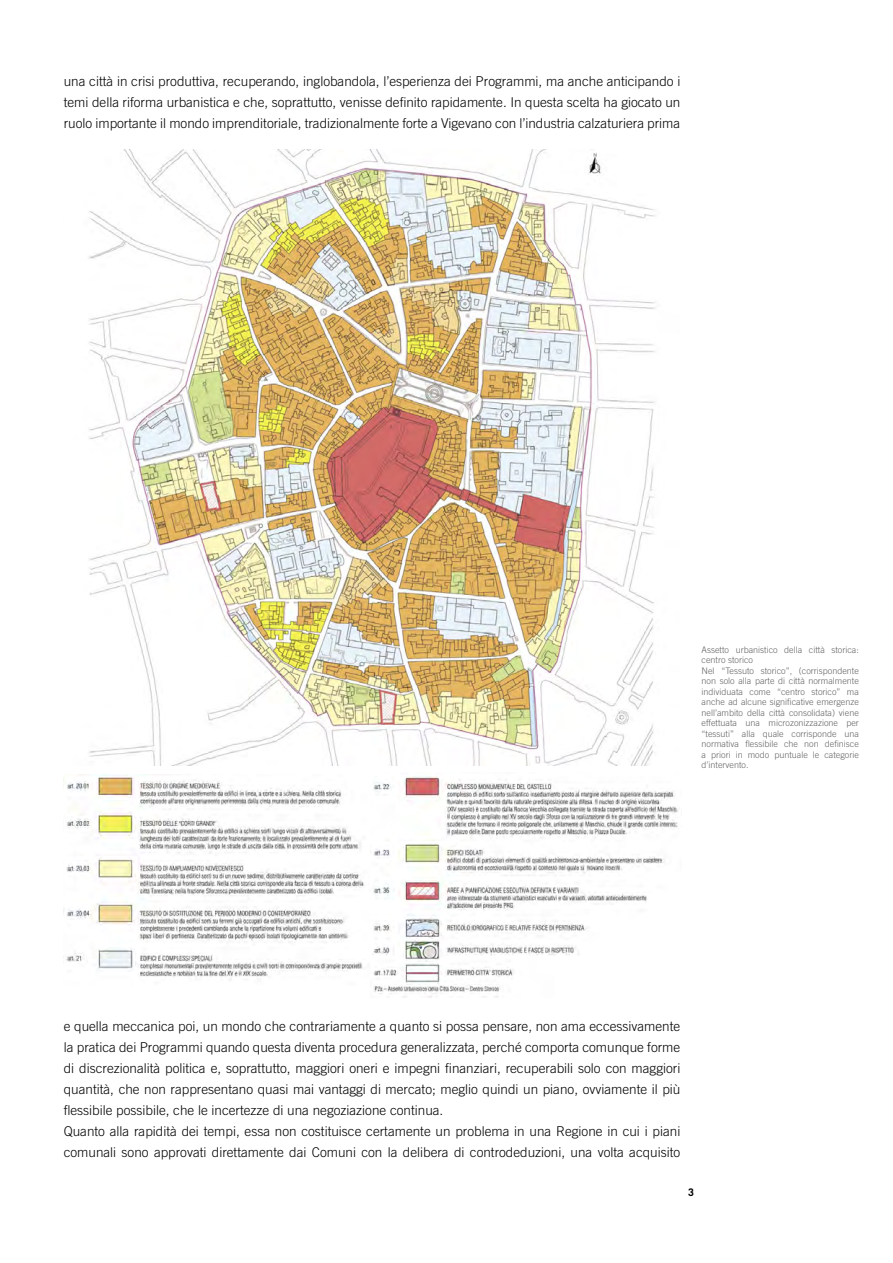
<style>
.page{position:relative;width:893px;height:1263px;background:#fff}
.page>*{position:absolute;margin:0;border:0;box-sizing:border-box;transform-origin:0 0}
.t1{font:300 13.5px/21px "Trade Gothic";color:#000;text-align:justify}
.t2{font:700 10.5px "Trade Gothic";color:#000}
.t3{font:300 9px/10.5px "Trade Gothic";color:#636363}
</style>
<div class="page">
<img style="left:88px;top:150px;width:567px;height:615px">
<img style="left:66px;top:774px;width:305px;height:207px">
<img style="left:373px;top:776px;width:305px;height:221px">
<p class="t1" style="left:64px;top:70px;width:618px">una città in crisi produttiva, recuperando, inglobandola, l’esperienza dei Programmi, ma anche anticipando i temi della riforma urbanistica e che, soprattutto, venisse definito rapidamente. In questa scelta ha giocato un ruolo importante il mondo imprenditoriale, tradizionalmente forte a Vigevano con l’industria calzaturiera prima</p>
<p class="t3" style="left:702px;top:644px;width:159px">Assetto urbanistico della città storica: centro storico<br>Nel “Tessuto storico”, (corrispondente non solo alla parte di città normalmente individuata come “centro storico” ma anche ad alcune significative emergenze nell’ambito della città consolidata) viene effettuata una microzonizzazione per “tessuti” alla quale corrisponde una normativa flessibile che non definisce a priori in modo puntuale le categorie d’intervento.</p>
<p class="t1" style="left:64px;top:1015px;width:618px;text-align:left">e quella meccanica poi, un mondo che contrariamente a quanto si possa pensare, non ama eccessivamente la pratica dei Programmi quando questa diventa procedura generalizzata, perché comporta comunque forme di discrezionalità politica e, soprattutto, maggiori oneri e impegni finanziari, recuperabili solo con maggiori quantità, che non rappresentano quasi mai vantaggi di mercato; meglio quindi un piano, ovviamente il più flessibile possibile, che le incertezze di una negoziazione continua.<br>Quanto alla rapidità dei tempi, essa non costituisce certamente un problema in una Regione in cui i piani comunali sono approvati direttamente dai Comuni con la delibera di controdeduzioni, una volta acquisito</p>
<p class="t2" style="left:688px;top:1186px;width:7px">3</p>
</div>
